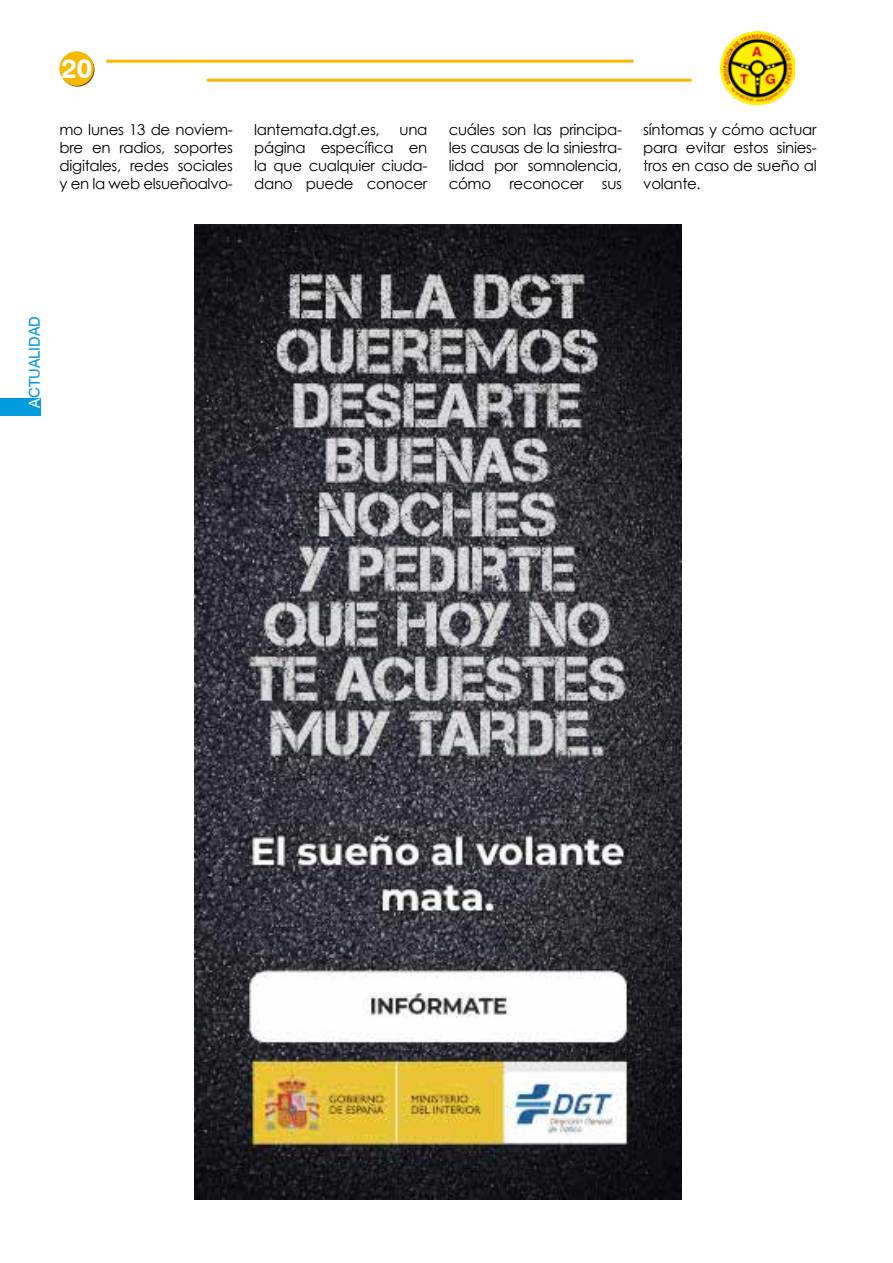
<style>
.page{position:relative;width:893px;height:1263px;background:#fff}
.page>*{position:absolute;margin:0;border:0;box-sizing:border-box;transform-origin:0 0}
.t1{font:700 27px "Swiss 721 BT";color:#fff}
.t2{font:15px/18px "Century Gothic";letter-spacing:-.02em;color:#000;text-align:justify}
.t3{font:15px "Swiss 721 BT";letter-spacing:-.005em;color:#009cdd}
.s1{color:#fff}
</style>
<div class="page">
<hr style="left:106px;top:60px;width:528px;height:3px;background:#f7b800">
<hr style="left:207px;top:79px;width:485px;height:3px;background:#f7b800">
<svg style="left:61px;top:53px;width:34px;height:34px"></svg>
<div style="left:60px;top:51px;width:34px;height:35px;background:#f7b800;border-radius:50%"></div>
<img style="left:721px;top:31px;width:73px;height:73px">
<div style="left:0;top:398px;width:40px;height:17px;background:#009cdd"></div>
<img style="left:194px;top:225px;width:488px;height:974px">
<h1 class="t1" style="left:62px;top:49px;width:32px">20</h1>
<p class="t2" style="left:254px;top:120px;width:175px;text-indent:145px">una página específica en la que cualquier ciuda&shy;dano puede conocer</p>
<p class="t2" style="left:449px;top:120px;width:175px">cuáles son las principa&shy;les causas de la siniestra&shy;lidad por somnolencia, cómo reconocer sus</p>
<p class="t2" style="left:643px;top:120px;width:175px">síntomas y cómo actuar para evitar estos sinies&shy;tros en caso de sueño al volante.</p>
<p class="t2" style="left:60px;top:120px;width:175px">mo lunes 13 de noviem&shy;bre en radios, soportes digitales, redes sociales y en la web elsueñoalvo-</p>
<p class="t2" style="left:254px;top:120px;width:127px">lantemata.dgt.es,</p>
<p class="t3" style="left:24px;top:408px;width:93px;rotate:-90deg"><span class="s1">A</span>CTUALIDAD</p>
</div>
